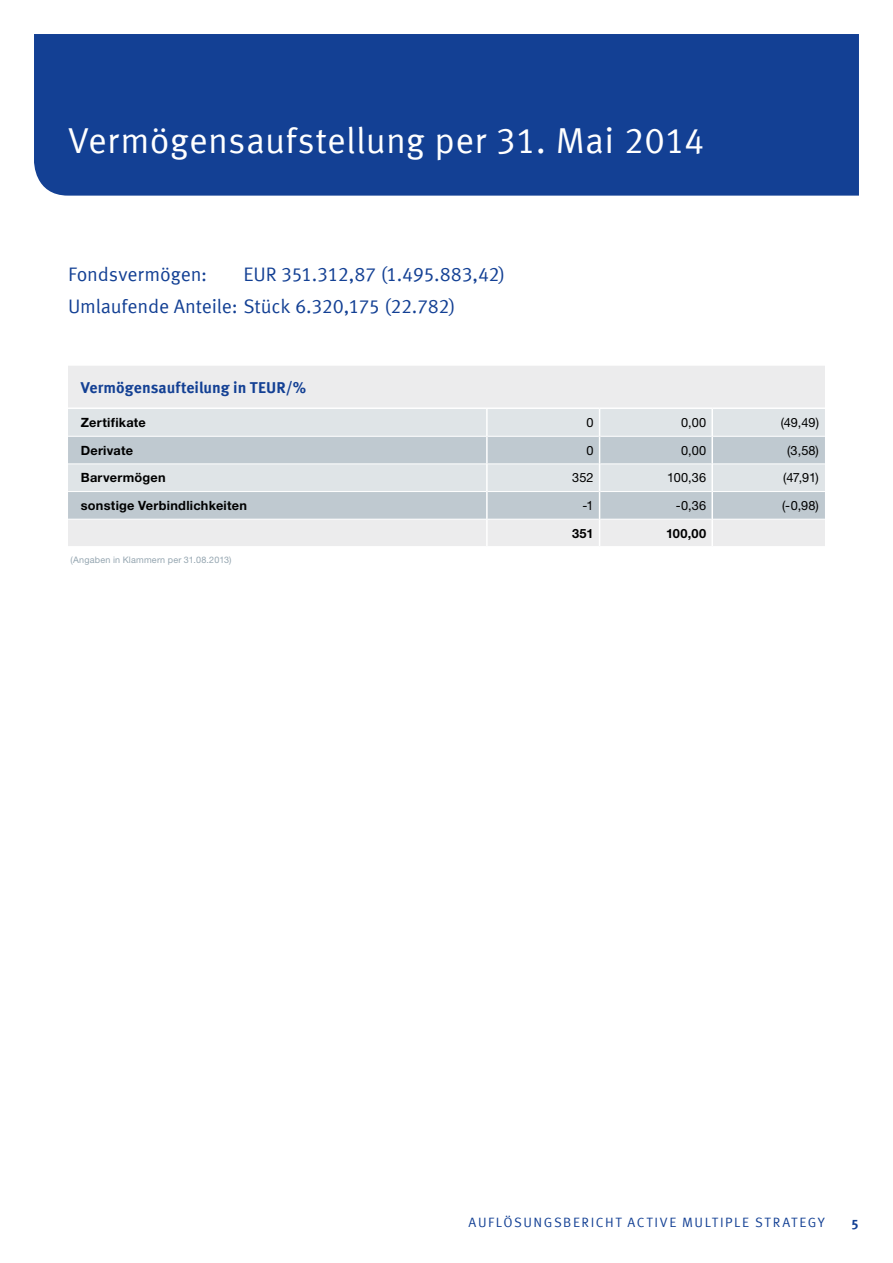
<style>
.page{position:relative;width:893px;height:1263px;background:#fff}
.page>*{position:absolute;margin:0;border:0;box-sizing:border-box;transform-origin:0 0}
.t1{font:36px "Meta Offc Pro Norm";letter-spacing:.01em;color:#fff}
.t2{font:19.5px/32px "Meta Offc Pro Norm";letter-spacing:-.015em;color:#134094}
.t3{font:700 15.75px "Meta Offc Pro";color:#134094}
.t4{font:13.5px "Meta Offc Pro Norm";letter-spacing:.12em;color:#134094}
.t5{font:700 13.5px "Meta Offc Pro";color:#134094}
.t6{font:700 12.75px "Helvetica Neue LTW1 G";letter-spacing:.02em;color:#000}
.t7{font:12.75px "Helvetica Neue LTW1 G";letter-spacing:.01em;color:#000}
.t8{font:9px "Helvetica Neue LTW1 G";letter-spacing:.025em;color:#94a5b0}
</style>
<div class="page">
<div style="left:34px;top:34px;width:825px;height:162px;background:#134094"></div>
<div style="left:68px;top:366px;width:757px;height:180px;background:#ececed"></div>
<div style="left:68px;top:409px;width:757px;height:27px;background:#dfe4e7"></div>
<svg style="left:68px;top:437px;width:757px;height:82px;background:#cad2d8"></svg>
<hr style="left:68px;top:407px;width:419px;height:2px;background:#fff">
<hr style="left:487px;top:407px;width:113px;height:2px;background:#fff">
<hr style="left:712px;top:407px;width:113px;height:2px;background:#fff">
<hr style="left:68px;top:436px;width:418px;height:1px;background:#fff">
<hr style="left:488px;top:436px;width:111px;height:1px;background:#fff">
<hr style="left:600px;top:436px;width:111px;height:1px;background:#fff">
<hr style="left:713px;top:436px;width:112px;height:1px;background:#fff">
<hr style="left:68px;top:463px;width:418px;height:1px;background:#fff">
<hr style="left:488px;top:463px;width:111px;height:1px;background:#fff">
<hr style="left:600px;top:463px;width:111px;height:1px;background:#fff">
<hr style="left:713px;top:463px;width:112px;height:1px;background:#fff">
<hr style="left:68px;top:491px;width:418px;height:1px;background:#fff">
<hr style="left:488px;top:491px;width:111px;height:1px;background:#fff">
<hr style="left:600px;top:491px;width:111px;height:1px;background:#fff">
<hr style="left:713px;top:491px;width:112px;height:1px;background:#fff">
<hr style="left:68px;top:519px;width:418px;height:1px;background:#fff">
<hr style="left:488px;top:519px;width:111px;height:1px;background:#fff">
<hr style="left:600px;top:519px;width:111px;height:1px;background:#fff">
<hr style="left:713px;top:519px;width:112px;height:1px;background:#fff">
<hr style="left:486px;top:409px;width:2px;height:27px;background:#fff">
<hr style="left:486px;top:436px;width:2px;height:28px;background:#fff">
<hr style="left:486px;top:464px;width:2px;height:27px;background:#fff">
<hr style="left:486px;top:491px;width:2px;height:28px;background:#fff">
<hr style="left:486px;top:519px;width:2px;height:27px;background:#fff">
<hr style="left:600px;top:407px;width:112px;height:2px;background:#fff">
<hr style="left:711px;top:409px;width:2px;height:27px;background:#fff">
<hr style="left:711px;top:436px;width:2px;height:28px;background:#fff">
<hr style="left:711px;top:519px;width:2px;height:27px;background:#fff">
<hr style="left:711px;top:464px;width:2px;height:27px;background:#fff">
<svg style="left:599px;top:409px;width:1px;height:137px"></svg>
<hr style="left:711px;top:491px;width:2px;height:28px;background:#fff">
<h1 class="t1" style="left:68px;top:113px;width:638px">Vermögensaufstellung per 31. Mai 2014</h1>
<p class="t2" style="left:68px;top:257px;width:439px;text-indent:176px">EUR 351.312,87 (1.495.883,42)<br>U mlaufende Anteile: Stück 6.320,175 (22.782)</p>
<p class="t2" style="left:68px;top:257px;width:141px">Fondsvermögen:</p>
<p class="t3" style="left:81px;top:375px;width:227px">Vermögensaufteilung in TEUR/%</p>
<p class="t6" style="left:81px;top:415px;width:67px">Zertifikate</p>
<p class="t7" style="left:586px;top:415px;width:9px">0</p>
<p class="t7" style="left:681px;top:415px;width:27px">0,00</p>
<p class="t7" style="left:781px;top:415px;width:40px">(49,49)</p>
<p class="t6" style="left:81px;top:442px;width:54px">Derivate</p>
<p class="t7" style="left:586px;top:442px;width:9px">0</p>
<p class="t7" style="left:681px;top:442px;width:27px">0,00</p>
<p class="t7" style="left:787px;top:442px;width:33px">(3,58)</p>
<p class="t6" style="left:81px;top:470px;width:86px">Barvermögen</p>
<p class="t7" style="left:572px;top:470px;width:23px">352</p>
<p class="t7" style="left:667px;top:470px;width:41px">100,36</p>
<p class="t7" style="left:783px;top:470px;width:37px">(47,91)</p>
<p class="t6" style="left:81px;top:497px;width:168px">sonstige Verbindlichkeiten</p>
<p class="t7" style="left:582px;top:497px;width:13px">-1</p>
<p class="t7" style="left:676px;top:497px;width:32px">-0,36</p>
<p class="t7" style="left:782px;top:497px;width:38px">(-0,98)</p>
<p class="t6" style="left:572px;top:525px;width:23px">351</p>
<p class="t6" style="left:666px;top:525px;width:42px">100,00</p>
<p class="t8" style="left:71px;top:554px;width:162px">(Angaben in Klammern per 31.08.2013)</p>
<p class="t4" style="left:469px;top:1211px;width:358px">Auflösungsbericht Active Multiple Strategy</p>
<p class="t5" style="left:851px;top:1214px;width:9px">5</p>
</div>
